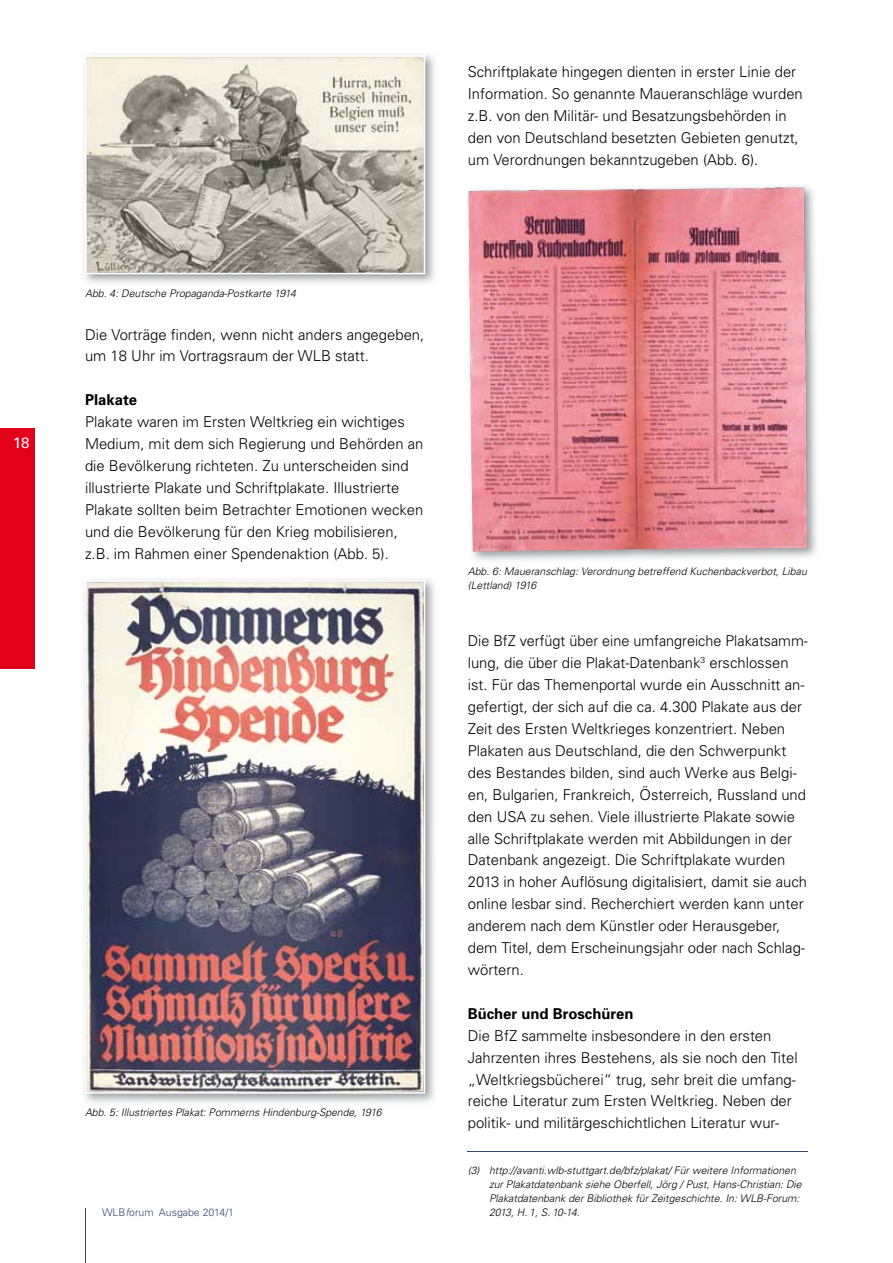
<style>
.page{position:relative;width:893px;height:1263px;background:#fff}
.page>*{position:absolute;margin:0;border:0;box-sizing:border-box;transform-origin:0 0}
.t1{font:15px/21.9px "Univers Light 2";color:#000}
.t2{font:15px/21.9px "Univers Light 2";color:#000;scale:.96 1}
.t3{font:700 15px "Univers";color:#000}
.t4{font:15px "Univers";color:#fff}
.t5{font:italic 300 10.5px/14.2px "Univers";color:#000}
.t6{font:10.5px "Univers Light 2";color:#364a72}
.s1{font-family:"Univers";font-weight:300;font-style:italic}
</style>
<div class="page">
<hr style="left:85px;top:1208px;width:1px;height:55px;background:#364a72">
<div style="left:0;top:428px;width:34px;height:240px;background:#e2001a"></div>
<img style="left:84px;top:54px;width:351px;height:229px">
<svg style="left:85px;top:55px;width:340px;height:219px;background:#bcb8ae"></svg>
<img style="left:84px;top:579px;width:351px;height:524px">
<img style="left:85px;top:580px;width:340px;height:514px">
<img style="left:472px;top:186px;width:345px;height:375px">
<img style="left:468px;top:187px;width:339px;height:364px">
<hr style="left:468px;top:1151px;width:340px;height:1px;background:#364a72">
<p class="t4" style="left:13px;top:434px;width:18px">18</p>
<p class="t1" style="left:468px;top:60px;width:337px">Schriftplakate hingegen dienten in erster Linie der Information. So genannte Maueranschläge wurden z.B. von den Militär- und Besatzungsbehörden in den von Deutschland besetzten Gebieten genutzt, um Verordnungen bekanntzugeben (Abb. 6).</p>
<p class="t5" style="left:85px;top:285px;width:212px">Abb. 4: Deutsche Propaganda-Postkarte 1914</p>
<p class="t1" style="left:85px;top:323px;width:341px">Die Vorträge finden, wenn nicht anders angegeben, um 18 Uhr im Vortragsraum der WLB statt.</p>
<p class="t3" style="left:85px;top:390px;width:54px">Plakate</p>
<p class="t1" style="left:85px;top:410px;width:340px">Plakate waren im Ersten Weltkrieg ein wichtiges Medium, mit dem sich Regierung und Behörden an die Bevölkerung richteten. Zu unterscheiden sind illustrierte Plakate und Schriftplakate. Illustrierte Plakate sollten beim Betrachter Emotionen wecken und die Bevölkerung für den Krieg mobilisieren, z.B. im Rahmen einer Spendenaktion (Abb. 5).</p>
<p class="t5" style="left:85px;top:1104px;width:298px">Abb. 5: Illustriertes Plakat: Pommerns Hindenburg-Spende, 1916</p>
<p class="t6" style="left:102px;top:1206px;width:134px">WLB<span class="s1">f</span>orum Ausgabe 2014/1</p>
<p class="t5" style="left:468px;top:564px;width:341px">Abb. 6: Maueranschlag: Verordnung betreffend Kuchenbackverbot, Libau (Lettland) 1916</p>
<p class="t2" style="left:468px;top:630px;width:356px">Die BfZ verfügt über eine umfangreiche Plakatsamm&shy;lung, die über die Plakat-Datenbank<sup>3</sup> erschlossen ist. Für das Themenportal wurde ein Ausschnitt an&shy;gefertigt, der sich auf die ca. 4.300 Plakate aus der Zeit des Ersten Weltkrieges konzentriert. Neben Plakaten aus Deutschland, die den Schwerpunkt des Bestandes bilden, sind auch Werke aus Belgi&shy;en, Bulgarien, Frankreich, Österreich, Russland und den USA zu sehen. Viele illustrierte Plakate sowie alle Schriftplakate werden mit Abbildungen in der Datenbank angezeigt. Die Schriftplakate wurden 2013 in hoher Auflösung digitalisiert, damit sie auch online lesbar sind. Recherchiert werden kann unter anderem nach dem Künstler oder Herausgeber, dem Titel, dem Erscheinungsjahr oder nach Schlag&shy;wörtern.</p>
<p class="t3" style="left:468px;top:1004px;width:167px">Bücher und Broschüren</p>
<p class="t1" style="left:468px;top:1024px;width:331px">Die BfZ sammelte insbesondere in den ersten Jahrzenten ihres Bestehens, als sie noch den Titel „Weltkriegsbücherei“ trug, sehr breit die umfang&shy;reiche Literatur zum Ersten Weltkrieg. Neben der politik- und militärgeschichtlichen Literatur wur-</p>
<p class="t5" style="left:489px;top:1162px;width:314px;text-indent:-21px">(3) http://avanti.wlb-stuttgart.de/bfz/plakat/ Für weitere Informationen zur Plakatdatenbank siehe Oberfell, Jörg / Pust, Hans-Christian: Die Plakatdatenbank der Bibliothek für Zeitgeschichte. In: WLB-Forum:<br>2013, H. 1, S. 10-14.</p>
</div>
